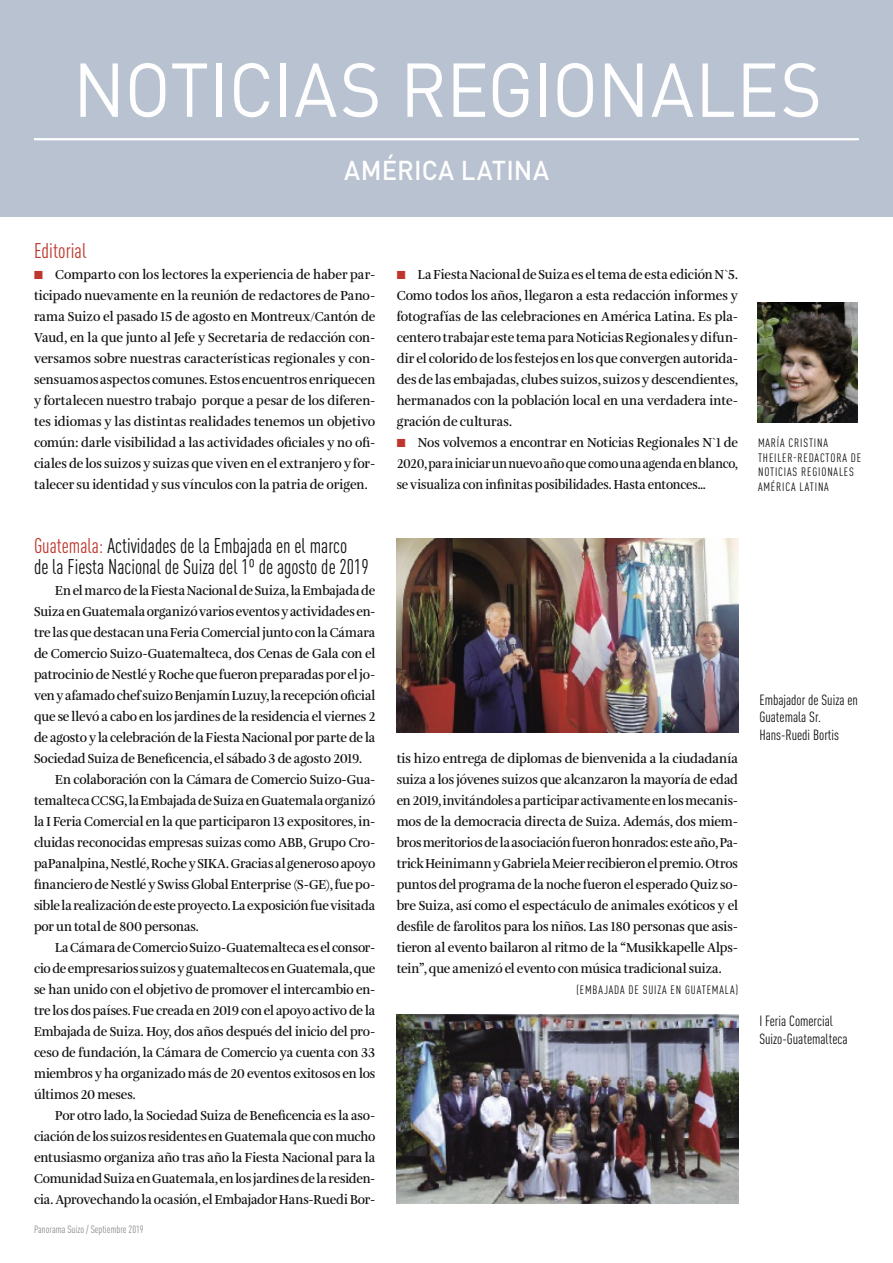
<style>
.page{position:relative;width:893px;height:1263px;background:#fff}
.page>*{position:absolute;margin:0;border:0;box-sizing:border-box;transform-origin:0 0}
.t1{font:75px "DINOT";letter-spacing:-.01em;color:#fefefe;scale:.95 1}
.t2{font:500 27px "DINOT";letter-spacing:.005em;color:#fefefe;scale:.95 1}
.t3{font:condensed 21px/21px "DINOT";color:#111212;scale:.96 1}
.t4{font:condensed 21px "DINOT";color:#bf372c}
.t5{font:condensed 14.7px/17.5px "DINOT";color:#111212}
.t6{font:600 13.5px/21px "Amalia Pro";letter-spacing:-.015em;color:#111212;text-align:justify;scale:.95 1}
.t7{font:600 13.5px/21px "Amalia Pro";letter-spacing:-.015em;color:#111212;text-align:justify;scale:.96 1}
.t8{font:600 13.5px/21px "Amalia Pro";letter-spacing:-.015em;color:#111212;text-align:justify}
.t9{font:600 13.5px "Amalia Pro";letter-spacing:-.015em;color:#111212;scale:.94 1}
.t10{font:condensed 12px/14.4px "DINOT";letter-spacing:.07em;color:#111212}
.t11{font:condensed 10.5px "DINOT";color:#8a8a89}
.s1{color:#bf372c}
</style>
<div class="page">
<div style="left:0;top:0;width:893px;height:216px;background:#b9c2d0"></div>
<hr style="left:34px;top:138px;width:825px;height:2px;background:#fefefe">
<img style="left:758px;top:302px;width:100px;height:121px">
<img style="left:397px;top:539px;width:341px;height:194px">
<img style="left:397px;top:1014px;width:341px;height:189px">
<h1 class="t1" style="left:73px;top:43px;width:790px">NOTICIAS REGIONALES</h1>
<h2 class="t2" style="left:344px;top:153px;width:217px">AMÉRICA LATINA</h2>
<h3 class="t4" style="left:34px;top:239px;width:54px">Editorial</h3>
<p class="t7" style="left:34px;top:265px;width:357px"><span class="s1">■</span> Comparto con los lectores la experiencia de haber par&shy;ticipado nuevamente en la reunión de redactores de Pano&shy;rama Suizo el pasado 15 de agosto en Montreux/Cantón de Vaud, en la que junto al Jefe y Secretaria de redacción con&shy;versamos sobre nuestras características regionales y con&shy;sensuamos aspectos comunes. Estos encuentros enriquecen y fortalecen nuestro trabajo porque a pesar de los diferen&shy;tes idiomas y las distintas realidades tenemos un objetivo común: darle visibilidad a las actividades oficiales y no ofi&shy;ciales de los suizos y suizas que viven en el extranjero y for&shy;talecer su identidad y sus vínculos con la patria de origen.</p>
<p class="t6" style="left:397px;top:265px;width:361px"><span class="s1">■</span> La Fiesta Nacional de Suiza es el tema de esta edición N`5.<br>Como todos los años, llegaron a esta redacción informes y fotografías de las celebraciones en América Latina. Es pla&shy;centero trabajar este tema para Noticias Regionales y difun&shy;dir el colorido de los festejos en los que convergen autorida&shy;des de las embajadas, clubes suizos, suizos y descendientes, hermanados con la población local en una verdadera inte&shy;gración de culturas.</p>
<p class="t6" style="left:397px;top:433px;width:361px"><span class="s1">■</span> Nos volvemos a encontrar en Noticias Regionales N`1 de 2020, para iniciar un nuevo año que como una agenda en blanco, se visualiza con infinitas posibilidades. Hasta entonces…</p>
<h3 class="t3" style="left:34px;top:534px;width:350px"><span class="s1">Guatemala:</span> Actividades de la Embajada en el marco<br>de la Fiesta Nacional de Suiza del 1º de agosto de 2019</h3>
<p class="t6" style="left:55px;top:580px;width:338px">En el marco de la Fiesta Nacional de Suiza, la Embajada de</p>
<p class="t6" style="left:34px;top:601px;width:361px">Suiza en Guatemala organizó varios eventos y actividades en-</p>
<p class="t6" style="left:34px;top:622px;width:361px">tre las que destacan una Feria Comercial junto con la Cámara</p>
<p class="t7" style="left:34px;top:643px;width:357px">de Comercio Suizo-Guatemalteca, dos Cenas de Gala con el</p>
<p class="t6" style="left:34px;top:664px;width:361px">patrocinio de Nestlé y Roche que fueron preparadas por el jo-</p>
<p class="t6" style="left:34px;top:685px;width:361px">ven y afamado chef suizo Benjamín Luzuy, la recepción oficial</p>
<p class="t6" style="left:34px;top:706px;width:361px">que se llevó a cabo en los jardines de la residencia el viernes 2</p>
<p class="t6" style="left:34px;top:727px;width:361px">de agosto y la celebración de la Fiesta Nacional por parte de la</p>
<p class="t6" style="left:34px;top:748px;width:347px">Sociedad Suiza de Beneficencia, el sábado 3 de agosto 2019.</p>
<p class="t6" style="left:55px;top:769px;width:338px">En colaboración con la Cámara de Comercio Suizo-Gua-</p>
<p class="t9" style="left:34px;top:792px;width:365px">temalteca CCSG, la Embajada de Suiza en Guatemala organizó</p>
<p class="t6" style="left:34px;top:811px;width:361px">la I Feria Comercial en la que participaron 13 expositores, in-</p>
<p class="t6" style="left:34px;top:832px;width:361px">cluidas reconocidas empresas suizas como ABB, Grupo Cro-</p>
<p class="t6" style="left:34px;top:853px;width:361px">paPanalpina, Nestlé, Roche y SIKA. Gracias al generoso apoyo</p>
<p class="t6" style="left:34px;top:874px;width:361px">financiero de Nestlé y Swiss Global Enterprise (S-GE), fue po-</p>
<p class="t9" style="left:34px;top:897px;width:365px">sible la realización de este proyecto. La exposición fue visitada</p>
<p class="t6" style="left:34px;top:916px;width:175px">por un total de 800 personas.</p>
<p class="t9" style="left:55px;top:939px;width:342px">La Cámara de Comercio Suizo-Guatemalteca es el consor-</p>
<p class="t6" style="left:34px;top:958px;width:361px">cio de empresarios suizos y guatemaltecos en Guatemala, que</p>
<p class="t6" style="left:34px;top:979px;width:361px">se han unido con el objetivo de promover el intercambio en-</p>
<p class="t6" style="left:34px;top:1000px;width:361px">tre los dos países. Fue creada en 2019 con el apoyo activo de la</p>
<p class="t6" style="left:34px;top:1021px;width:361px">Embajada de Suiza. Hoy, dos años después del inicio del pro-</p>
<p class="t6" style="left:34px;top:1042px;width:361px">ceso de fundación, la Cámara de Comercio ya cuenta con 33</p>
<p class="t6" style="left:34px;top:1063px;width:361px">miembros y ha organizado más de 20 eventos exitosos en los</p>
<p class="t6" style="left:34px;top:1084px;width:109px">últimos 20 meses.</p>
<p class="t6" style="left:55px;top:1105px;width:338px">Por otro lado, la Sociedad Suiza de Beneficencia es la aso-</p>
<p class="t6" style="left:34px;top:1126px;width:361px">ciación de los suizos residentes en Guatemala que con mucho</p>
<p class="t7" style="left:34px;top:1147px;width:357px">entusiasmo organiza año tras año la Fiesta Nacional para la</p>
<p class="t6" style="left:34px;top:1168px;width:361px">Comunidad Suiza en Guatemala, en los jardines de la residen-</p>
<p class="t6" style="left:34px;top:1189px;width:361px">cia. Aprovechando la ocasión, el Embajador Hans-Ruedi Bor-</p>
<p class="t11" style="left:34px;top:1223px;width:111px">Panorama Suizo / Septiembre 2019</p>
<p class="t8" style="left:397px;top:748px;width:343px">tis hizo entrega de diplomas de bienvenida a la ciudadanía suiza a los jóvenes suizos que alcanzaron la mayoría de edad en 2019, invitándoles a participar activamente en los mecanis&shy;mos de la democracia directa de Suiza. Además, dos miem&shy;bros meritorios de la asociación fueron honrados: este año, Pa&shy;trick Heinimann y Gabriela Meier recibieron el premio. Otros puntos del programa de la noche fueron el esperado Quiz so&shy;bre Suiza, así como el espectáculo de animales exóticos y el desfile de farolitos para los niños. Las 180 personas que asis&shy;tieron al evento bailaron al ritmo de la “Musikkapelle Alps&shy;tein”, que amenizó el evento con música tradicional suiza.</p>
<p class="t10" style="left:576px;top:982px;width:163px">(EMBAJADA DE SUIZA EN GUATEMALA)</p>
<p class="t10" style="left:758px;top:436px;width:105px">MARÍA CRISTINA<br>THEILER-REDACTORA DE<br>NOTICIAS REGIONALES<br>AMÉRICA LATINA</p>
<p class="t5" style="left:759px;top:691px;width:100px">Embajador de Suiza en<br>Guatemala Sr.<br>Hans-Ruedi Bortis</p>
<p class="t5" style="left:759px;top:1012px;width:90px">I Feria Comercial<br>Suizo-Guatemalteca</p>
</div>
